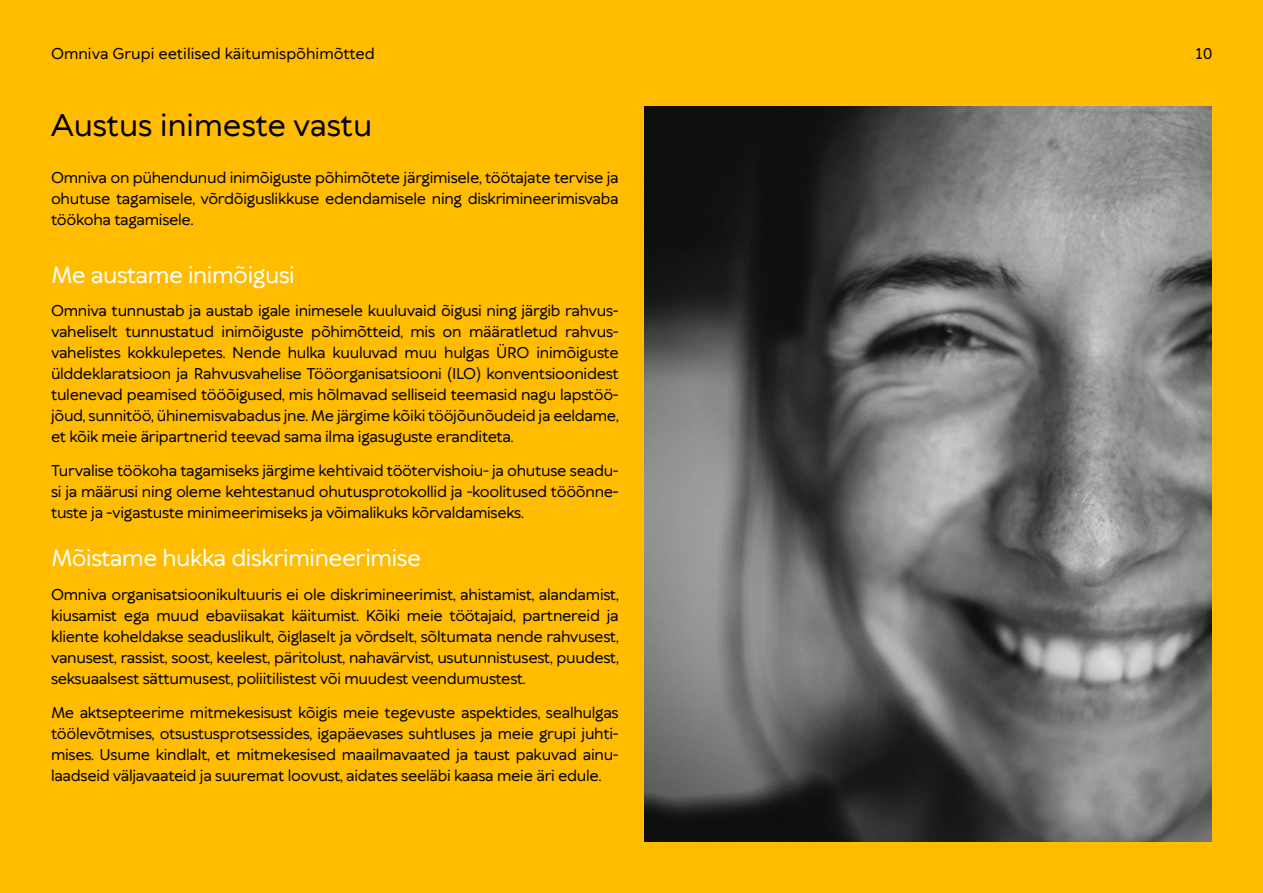
<style>
.page{position:relative;width:1263px;height:893px;background:#ffbc01}
.page>*{position:absolute;margin:0;border:0;box-sizing:border-box;transform-origin:0 0}
.t1{font:500 30px "TT Wellingtons";color:#000}
.t2{font:500 22.5px "TT Wellingtons";letter-spacing:-.02em;color:#fff}
.t3{font:500 15px/21px "TT Wellingtons";letter-spacing:-.02em;color:#000;text-align:justify}
.t4{font:500 15px "TT Wellingtons";color:#000}
</style>
<div class="page">
<img style="left:644px;top:106px;width:568px;height:736px">
<p class="t4" style="left:51px;top:44px;width:325px">Omniva Grupi eetilised käitumispõhimõtted</p>
<p class="t3" style="left:1195px;top:43px;width:19px">10</p>
<h1 class="t1" style="left:51px;top:106px;width:323px">Austus inimeste vastu</h1>
<p class="t3" style="left:51px;top:167px;width:569px">Omniva on pühendunud inimõiguste põhimõtete järgimisele, töötajate tervise ja ohutuse tagamisele, võrdõiguslikkuse edendamisele ning diskrimineerimisvaba töökoha tagamisele.</p>
<h2 class="t2" style="left:51px;top:260px;width:245px">Me austame inimõigusi</h2>
<p class="t3" style="left:51px;top:300px;width:569px">Omniva tunnustab ja austab igale inimesele kuuluvaid õigusi ning järgib rahvus&shy;vaheliselt tunnustatud inimõiguste põhimõtteid, mis on määratletud rahvus&shy;vahelistes kokkulepetes. Nende hulka kuuluvad muu hulgas ÜRO inimõiguste ülddeklaratsioon ja Rahvusvahelise Tööorganisatsiooni (ILO) konventsioonidest tulenevad peamised tööõigused, mis hõlmavad selliseid teemasid nagu lapstöö&shy;jõud, sunnitöö, ühinemisvabadus jne. Me järgime kõiki tööjõunõudeid ja eeldame, et kõik meie äripartnerid teevad sama ilma igasuguste eranditeta.</p>
<p class="t3" style="left:51px;top:460px;width:569px">Turvalise töökoha tagamiseks järgime kehtivaid töötervishoiu- ja ohutuse seadu&shy;si ja määrusi ning oleme kehtestanud ohutusprotokollid ja -koolitused tööõnne&shy;tuste ja -vigastuste minimeerimiseks ja võimalikuks kõrvaldamiseks.</p>
<h2 class="t2" style="left:51px;top:543px;width:372px">Mõistame hukka diskrimineerimise</h2>
<p class="t3" style="left:51px;top:584px;width:569px">Omniva organisatsioonikultuuris ei ole diskrimineerimist, ahistamist, alandamist, kiusamist ega muud ebaviisakat käitumist. Kõiki meie töötajaid, partnereid ja kliente koheldakse seaduslikult, õiglaselt ja võrdselt, sõltumata nende rahvusest, vanusest, rassist, soost, keelest, päritolust, nahavärvist, usutunnistusest, puudest, seksuaalsest sättumusest, poliitilistest või muudest veendumustest.</p>
<p class="t3" style="left:51px;top:701px;width:569px">Me aktsepteerime mitmekesisust kõigis meie tegevuste aspektides, sealhulgas töölevõtmises, otsustusprotsessides, igapäevases suhtluses ja meie grupi juhti&shy;mises. Usume kindlalt, et mitmekesised maailmavaated ja taust pakuvad ainu&shy;laadseid väljavaateid ja suuremat loovust, aidates seeläbi kaasa meie äri edule.</p>
</div>
